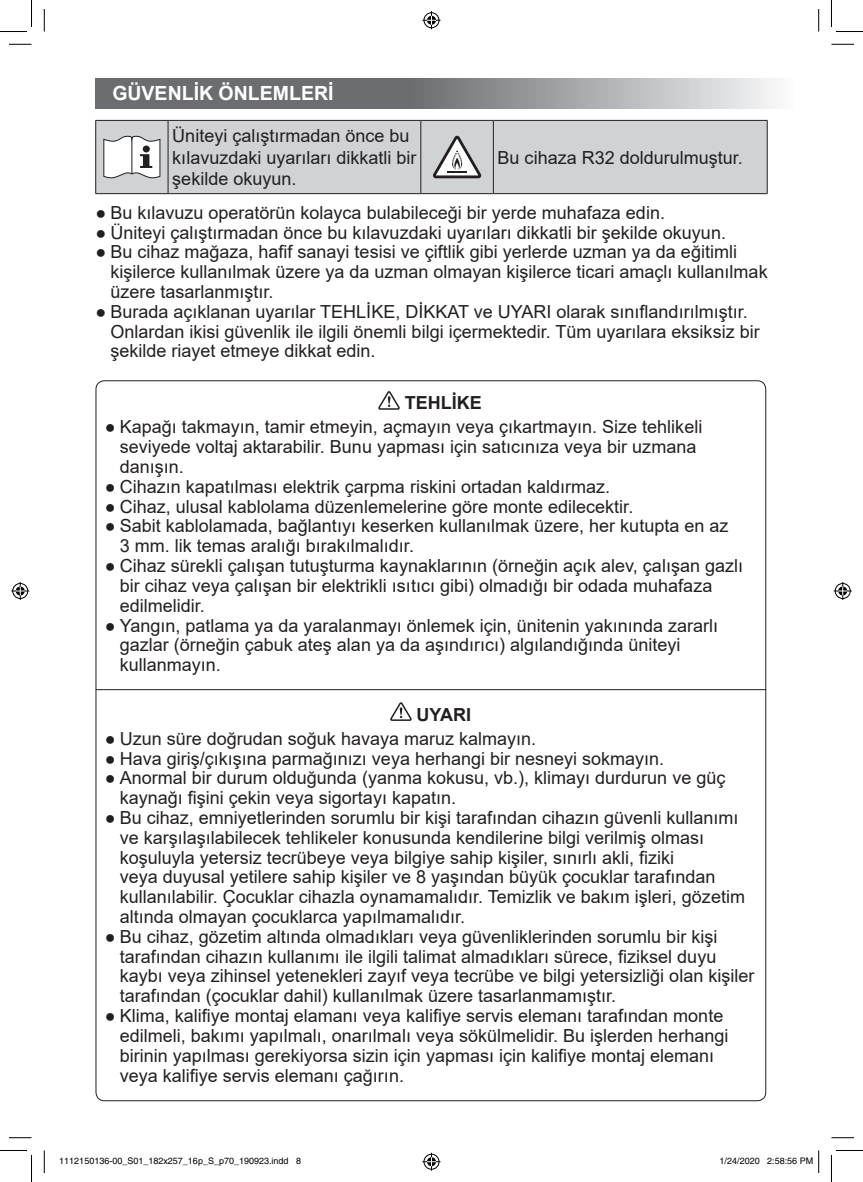
<style>
.page{position:relative;width:863px;height:1182px;background:#fff}
.page>*{position:absolute;margin:0;border:0;box-sizing:border-box;transform-origin:0 0}
.t1{font:700 19.5px "Arial";color:#fff}
.t2{font:18px "Arial";color:#231f20}
.t3{font:700 18px "Arial";color:#231f20}
.t4{font:9px "Helvetica";color:#000}
</style>
<div class="page">
<svg style="left:95px;top:78px;width:680px;height:30px;background:#8f9093"></svg>
<div style="left:96px;top:121px;width:670px;height:72px;background:#d1d2d4"></div>
<hr style="left:95px;top:120px;width:73px;height:1px;background:#231f20">
<hr style="left:95px;top:121px;width:1px;height:72px;background:#231f20">
<hr style="left:168px;top:120px;width:253px;height:1px;background:#231f20">
<hr style="left:168px;top:121px;width:1px;height:72px;background:#231f20">
<hr style="left:421px;top:120px;width:72px;height:1px;background:#231f20">
<hr style="left:420px;top:121px;width:1px;height:72px;background:#231f20">
<hr style="left:493px;top:120px;width:274px;height:1px;background:#231f20">
<hr style="left:493px;top:121px;width:1px;height:72px;background:#231f20">
<hr style="left:766px;top:121px;width:1px;height:72px;background:#231f20">
<hr style="left:95px;top:193px;width:73px;height:1px;background:#231f20">
<hr style="left:168px;top:193px;width:253px;height:1px;background:#231f20">
<hr style="left:421px;top:193px;width:72px;height:1px;background:#231f20">
<hr style="left:493px;top:193px;width:274px;height:1px;background:#231f20">
<svg style="left:103px;top:136px;width:57px;height:42px"></svg>
<hr style="left:131px;top:138px;width:1px;height:35px;background:#231f20">
<svg style="left:432px;top:135px;width:50px;height:43px"></svg>
<svg style="left:378px;top:391px;width:22px;height:19px"></svg>
<svg style="left:390px;top:702px;width:22px;height:19px"></svg>
<hr style="left:96px;top:689px;width:670px;height:1px;background:#231f20">
<svg style="left:9px;top:44px;width:23px;height:1px"></svg>
<svg style="left:831px;top:44px;width:22px;height:1px"></svg>
<svg style="left:9px;top:1137px;width:23px;height:1px"></svg>
<svg style="left:831px;top:1137px;width:22px;height:1px"></svg>
<svg style="left:44px;top:9px;width:1px;height:23px"></svg>
<svg style="left:44px;top:1150px;width:1px;height:22px"></svg>
<svg style="left:818px;top:9px;width:1px;height:23px"></svg>
<svg style="left:0;top:0;width:32px;height:32px"></svg>
<svg style="left:0;top:1150px;width:32px;height:31px"></svg>
<svg style="left:831px;top:0;width:31px;height:32px"></svg>
<svg style="left:831px;top:1150px;width:31px;height:31px"></svg>
<svg style="left:422px;top:11px;width:18px;height:18px"></svg>
<svg style="left:422px;top:1152px;width:18px;height:18px"></svg>
<svg style="left:11px;top:582px;width:18px;height:18px"></svg>
<svg style="left:833px;top:582px;width:18px;height:18px"></svg>
<svg style="left:818px;top:1150px;width:1px;height:22px"></svg>
<p class="t1" style="left:112px;top:80px;width:223px">GÜVENLİK ÖNLEMLERİ</p>
<p class="t2" style="left:172px;top:123px;width:239px">Üniteyi çalıştırmadan önce bu</p>
<p class="t2" style="left:172px;top:145px;width:246px">kılavuzdaki uyarıları dikkatli bir</p>
<p class="t2" style="left:172px;top:166px;width:126px">şekilde okuyun.</p>
<p class="t2" style="left:497px;top:145px;width:247px">Bu cihaza R32 doldurulmuştur.</p>
<p class="t2" style="left:95px;top:200px;width:571px">● Bu kılavuzu operatörün kolayca bulabileceği bir yerde muhafaza edin.</p>
<p class="t2" style="left:95px;top:220px;width:632px">● Üniteyi çalıştırmadan önce bu kılavuzdaki uyarıları dikkatli bir şekilde okuyun.</p>
<p class="t2" style="left:95px;top:239px;width:643px">● Bu cihaz mağaza, hafif sanayi tesisi ve çiftlik gibi yerlerde uzman ya da eğitimli</p>
<p class="t2" style="left:110px;top:259px;width:658px">kişilerce kullanılmak üzere ya da uzman olmayan kişilerce ticari amaçlı kullanılmak</p>
<p class="t2" style="left:110px;top:279px;width:165px">üzere tasarlanmıştır.</p>
<p class="t2" style="left:95px;top:299px;width:653px">● Burada açıklanan uyarılar TEHLİKE, DİKKAT ve UYARI olarak sınıflandırılmıştır.</p>
<p class="t2" style="left:110px;top:319px;width:650px">Onlardan ikisi güvenlik ile ilgili önemli bilgi içermektedir. Tüm uyarılara eksiksiz bir</p>
<p class="t2" style="left:110px;top:338px;width:267px">şekilde riayet etmeye dikkat edin.</p>
<p class="t3" style="left:404px;top:390px;width:79px">TEHLİKE</p>
<p class="t2" style="left:105px;top:414px;width:599px">● Kapağı takmayın, tamir etmeyin, açmayın veya çıkartmayın. Size tehlikeli</p>
<p class="t2" style="left:120px;top:434px;width:578px">seviyede voltaj aktarabilir. Bunu yapması için satıcınıza veya bir uzmana</p>
<p class="t2" style="left:120px;top:454px;width:66px">danışın.</p>
<p class="t2" style="left:105px;top:474px;width:507px">● Cihazın kapatılması elektrik çarpma riskini ortadan kaldırmaz.</p>
<p class="t2" style="left:105px;top:494px;width:530px">● Cihaz, ulusal kablolama düzenlemelerine göre monte edilecektir.</p>
<p class="t2" style="left:105px;top:513px;width:625px">● Sabit kablolamada, bağlantıyı keserken kullanılmak üzere, her kutupta en az</p>
<p class="t2" style="left:120px;top:533px;width:296px">3 mm. lik temas aralığı bırakılmalıdır.</p>
<p class="t2" style="left:105px;top:553px;width:639px">● Cihaz sürekli çalışan tutuşturma kaynaklarının (örneğin açık alev, çalışan gazlı</p>
<p class="t2" style="left:120px;top:573px;width:594px">bir cihaz veya çalışan bir elektrikli ısıtıcı gibi) olmadığı bir odada muhafaza</p>
<p class="t2" style="left:120px;top:593px;width:87px">edilmelidir.</p>
<p class="t2" style="left:105px;top:612px;width:614px">● Yangın, patlama ya da yaralanmayı önlemek için, ünitenin yakınında zararlı</p>
<p class="t2" style="left:120px;top:632px;width:562px">gazlar (örneğin çabuk ateş alan ya da aşındırıcı) algılandığında üniteyi</p>
<p class="t2" style="left:120px;top:652px;width:103px">kullanmayın.</p>
<p class="t3" style="left:416px;top:701px;width:56px">UYARI</p>
<p class="t2" style="left:105px;top:726px;width:433px">● Uzun süre doğrudan soğuk havaya maruz kalmayın.</p>
<p class="t2" style="left:105px;top:745px;width:561px">● Hava giriş/çıkışına parmağınızı veya herhangi bir nesneyi sokmayın.</p>
<p class="t2" style="left:105px;top:765px;width:622px">● Anormal bir durum olduğunda (yanma kokusu, vb.), klimayı durdurun ve güç</p>
<p class="t2" style="left:120px;top:785px;width:338px">kaynağı fişini çekin veya sigortayı kapatın.</p>
<p class="t2" style="left:105px;top:805px;width:635px">● Bu cihaz, emniyetlerinden sorumlu bir kişi tarafından cihazın güvenli kullanımı</p>
<p class="t2" style="left:120px;top:825px;width:586px">ve karşılaşılabilecek tehlikeler konusunda kendilerine bilgi verilmiş olması</p>
<p class="t2" style="left:120px;top:844px;width:556px">koşuluyla yetersiz tecrübeye veya bilgiye sahip kişiler, sınırlı akli, fiziki</p>
<p class="t2" style="left:120px;top:864px;width:597px">veya duyusal yetilere sahip kişiler ve 8 yaşından büyük çocuklar tarafından</p>
<p class="t2" style="left:120px;top:884px;width:626px">kullanılabilir. Çocuklar cihazla oynamamalıdır. Temizlik ve bakım işleri, gözetim</p>
<p class="t2" style="left:120px;top:904px;width:347px">altında olmayan çocuklarca yapılmamalıdır.</p>
<p class="t2" style="left:105px;top:924px;width:614px">● Bu cihaz, gözetim altında olmadıkları veya güvenliklerinden sorumlu bir kişi</p>
<p class="t2" style="left:120px;top:943px;width:598px">tarafından cihazın kullanımı ile ilgili talimat almadıkları sürece, fiziksel duyu</p>
<p class="t2" style="left:120px;top:963px;width:636px">kaybı veya zihinsel yetenekleri zayıf veya tecrübe ve bilgi yetersizliği olan kişiler</p>
<p class="t2" style="left:120px;top:983px;width:498px">tarafından (çocuklar dahil) kullanılmak üzere tasarlanmamıştır.</p>
<p class="t2" style="left:105px;top:1003px;width:620px">● Klima, kalifiye montaj elamanı veya kalifiye servis elemanı tarafından monte</p>
<p class="t2" style="left:120px;top:1023px;width:610px">edilmeli, bakımı yapılmalı, onarılmalı veya sökülmelidir. Bu işlerden herhangi</p>
<p class="t2" style="left:120px;top:1042px;width:596px">birinin yapılması gerekiyorsa sizin için yapması için kalifiye montaj elemanı</p>
<p class="t2" style="left:120px;top:1062px;width:286px">veya kalifiye servis elemanı çağırın.</p>
<p class="t4" style="left:59px;top:1155px;width:243px">1112150136-00_S01_182x257_16p_S_p70_190923.indd 8</p>
<p class="t4" style="left:719px;top:1155px;width:95px">1/24/2020 2:58:56 PM</p>
</div>
